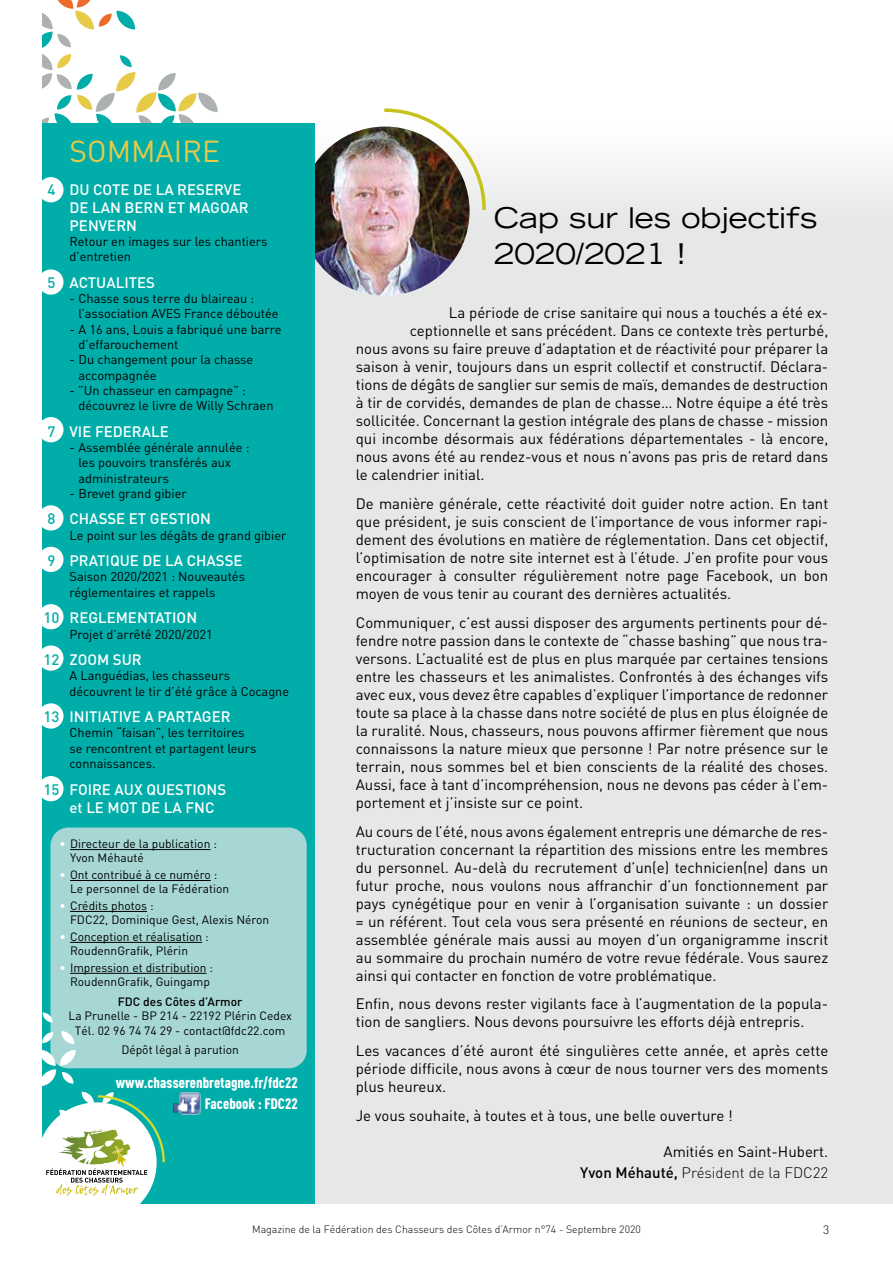
<style>
.page{position:relative;width:893px;height:1263px;background:#fff}
.page>*{position:absolute;margin:0;border:0;box-sizing:border-box;transform-origin:0 0}
.t1{font:30px "DIN";color:#e6ca48}
.t2{font:expanded 28.5px/36px "Trade Gothic LH";color:#000}
.t3{font:15px/18px "DIN";color:#000;text-align:justify}
.t4{font:500 15px/18px "DIN";color:#fff}
.t5{font:900 condensed 15px/21px "DIN Pro";color:#fff;text-align:right}
.t6{font:12.75px/15.3px "DIN";color:#000}
.t7{font:12px/14.4px "DIN";color:#000}
.t8{font:500 12px "DIN";color:#000}
.t9{font:300 12px "DIN";color:#000}
.t10{font:300 10.5px "DIN";color:#000}
.s1{color:#00ada9}
.s2{color:#fff}
.s3{font-weight:500}
.s4{font-weight:300}
</style>
<div class="page">
<svg style="left:43px;top:0;width:175px;height:123px"></svg>
<div style="left:315px;top:123px;width:578px;height:1080px;background:#e6e7e7"></div>
<img style="left:300px;top:127px;width:170px;height:169px;border-radius:85px">
<img style="left:381px;top:108px;width:107px;height:105px">
<div style="left:43px;top:123px;width:272px;height:1080px;background:#00ada9"></div>
<div style="left:38px;top:177px;width:26px;height:25px;background:#fff;border-radius:50%"></div>
<div style="left:38px;top:269px;width:26px;height:26px;background:#fff;border-radius:50%"></div>
<div style="left:38px;top:417px;width:26px;height:25px;background:#fff;border-radius:50%"></div>
<div style="left:38px;top:547px;width:26px;height:25px;background:#fff;border-radius:50%"></div>
<div style="left:38px;top:505px;width:26px;height:26px;background:#fff;border-radius:50%"></div>
<div style="left:38px;top:604px;width:26px;height:25px;background:#fff;border-radius:50%"></div>
<div style="left:38px;top:703px;width:26px;height:26px;background:#fff;border-radius:50%"></div>
<div style="left:38px;top:645px;width:26px;height:26px;background:#fff;border-radius:50%"></div>
<div style="left:38px;top:776px;width:26px;height:25px;background:#fff;border-radius:50%"></div>
<div style="left:50px;top:827px;width:257px;height:241px;background:#a6d7d5;border-radius:18px"></div>
<svg style="left:43px;top:1012px;width:10px;height:10px"></svg>
<svg style="left:61px;top:1031px;width:13px;height:13px"></svg>
<svg style="left:42px;top:1032px;width:11px;height:11px"></svg>
<svg style="left:42px;top:1050px;width:34px;height:36px"></svg>
<div style="left:37px;top:1102px;width:120px;height:120px;background:#fff;border-radius:50%"></div>
<div style="left:38px;top:1166px;width:53px;height:42px;background:#fff"></div>
<svg style="left:42px;top:1092px;width:123px;height:104px"></svg>
<hr style="left:70px;top:849px;width:140px;height:1px;background:#000">
<hr style="left:70px;top:880px;width:141px;height:1px;background:#000">
<hr style="left:70px;top:911px;width:77px;height:1px;background:#000">
<hr style="left:70px;top:942px;width:132px;height:1px;background:#000">
<hr style="left:70px;top:973px;width:137px;height:1px;background:#000">
<img style="left:173px;top:1093px;width:27px;height:21px">
<h1 class="t1" style="left:70px;top:133px;width:152px">SOMMAIRE</h1>
<p class="t4" style="left:70px;top:180px;width:181px;text-indent:-22px"><span class="s1">4</span> DU COTE DE LA RESERVE<br>DE LAN BERN ET MAGOAR<br>PENVERN</p>
<p class="t6" style="left:70px;top:233px;width:199px">Retour en images sur les chantiers d’entretien</p>
<p class="t4" style="left:48px;top:273px;width:109px"><span class="s1">5</span> ACTUALITES</p>
<p class="t6" style="left:79px;top:290px;width:202px;text-indent:-9px">- Chasse sous terre du blaireau : l’association AVES France déboutée</p>
<p class="t6" style="left:79px;top:321px;width:205px;text-indent:-9px">- A 16 ans, Louis a fabriqué une barre d’effarouchement</p>
<p class="t6" style="left:79px;top:352px;width:176px;text-indent:-9px">- Du changement pour la chasse accompagnée</p>
<p class="t6" style="left:79px;top:382px;width:197px;text-indent:-9px">- ”Un chasseur en campagne” : découvrez le livre de Willy Schraen</p>
<p class="t4" style="left:48px;top:422px;width:123px"><span class="s1">7</span> VIE FEDERALE</p>
<p class="t6" style="left:79px;top:439px;width:173px;text-indent:-9px">- Assemblée générale annulée : les pouvoirs transférés aux administrateurs</p>
<p class="t6" style="left:70px;top:485px;width:119px">- Brevet grand gibier</p>
<p class="t4" style="left:48px;top:509px;width:165px"><span class="s1">8</span> CHASSE ET GESTION</p>
<p class="t6" style="left:70px;top:527px;width:219px">Le point sur les dégâts de grand gibier</p>
<p class="t4" style="left:48px;top:551px;width:197px"><span class="s1">9</span> PRATIQUE DE LA CHASSE</p>
<p class="t6" style="left:70px;top:569px;width:177px">Saison 2020/2021 : Nouveautés réglementaires et rappels</p>
<p class="t4" style="left:44px;top:608px;width:155px"><span class="s1">10</span> REGLEMENTATION</p>
<p class="t6" style="left:70px;top:626px;width:145px">Projet d’arrêté 2020/2021</p>
<p class="t4" style="left:44px;top:650px;width:100px"><span class="s1">12</span> ZOOM SUR</p>
<p class="t6" style="left:70px;top:668px;width:221px">A Languédias, les chasseurs découvrent le tir d’été grâce à Cocagne</p>
<p class="t4" style="left:44px;top:707px;width:189px"><span class="s1">13</span> INITIATIVE A PARTAGER</p>
<p class="t6" style="left:70px;top:725px;width:188px">Chemin “faisan”, les territoires se rencontrent et partagent leurs connaissances.</p>
<p class="t4" style="left:70px;top:780px;width:158px;text-indent:-26px"><span class="s1">15</span> FOIRE AUX QUESTIONS et LE MOT DE LA FNC</p>
<p class="t7" style="left:70px;top:836px;width:148px;text-indent:-10px"><span class="s2">•</span> Directeur de la publication :<br>Yvon Méhauté</p>
<p class="t7" style="left:70px;top:867px;width:161px;text-indent:-10px"><span class="s2">•</span> Ont contribué à ce numéro :<br>Le personnel de la Fédération</p>
<p class="t7" style="left:70px;top:898px;width:201px;text-indent:-10px"><span class="s2">•</span> Crédits photos :<br>FDC22, Dominique Gest, Alexis Néron</p>
<p class="t7" style="left:70px;top:929px;width:140px;text-indent:-10px"><span class="s2">•</span> Conception et réalisation :<br>RoudennGrafik, Plérin</p>
<p class="t7" style="left:60px;top:960px;width:155px;text-align:right"><span class="s2">•</span> Impression et distribution :<br>RoudennGrafik, Guingamp</p>
<p class="t8" style="left:118px;top:994px;width:126px">FDC des Côtes d’Armor</p>
<p class="t7" style="left:68px;top:1008px;width:225px;text-align:center">La Prunelle - BP 214 - 22192 Plérin Cedex<br>Tél. 02 96 74 74 29 - contact@fdc22.com</p>
<p class="t7" style="left:121px;top:1043px;width:119px">Dépôt légal à parution</p>
<p class="t5" style="left:116px;top:1071px;width:184px">www.chasserenbretagne.fr/fdc22<br>Facebook : FDC22</p>
<h2 class="t2" style="left:494px;top:199px;width:325px">Cap sur les objectifs<br>2020/2021 !</h2>
<p class="t3" style="left:449px;top:303px;width:381px">La période de crise sanitaire qui nous a touchés a été ex-</p>
<p class="t3" style="left:410px;top:321px;width:420px">ceptionnelle et sans précédent. Dans ce contexte très perturbé,</p>
<p class="t3" style="left:356px;top:339px;width:474px">nous avons su faire preuve d’adaptation et de réactivité pour préparer la</p>
<p class="t3" style="left:356px;top:357px;width:474px">saison à venir, toujours dans un esprit collectif et constructif. Déclara-</p>
<p class="t3" style="left:356px;top:375px;width:474px">tions de dégâts de sanglier sur semis de maïs, demandes de destruction</p>
<p class="t3" style="left:356px;top:393px;width:474px">à tir de corvidés, demandes de plan de chasse… Notre équipe a été très</p>
<p class="t3" style="left:356px;top:411px;width:474px">sollicitée. Concernant la gestion intégrale des plans de chasse - mission</p>
<p class="t3" style="left:356px;top:429px;width:474px">qui incombe désormais aux fédérations départementales - là encore,</p>
<p class="t3" style="left:356px;top:447px;width:474px">nous avons été au rendez-vous et nous n’avons pas pris de retard dans</p>
<p class="t3" style="left:356px;top:465px;width:130px">le calendrier initial.</p>
<p class="t3" style="left:356px;top:494px;width:474px">De manière générale, cette réactivité doit guider notre action. En tant que président, je suis conscient de l’importance de vous informer rapi&shy;dement des évolutions en matière de réglementation. Dans cet objectif, l’optimisation de notre site internet est à l’étude. J’en profite pour vous encourager à consulter régulièrement notre page Facebook, un bon moyen de vous tenir au courant des dernières actualités.</p>
<p class="t3" style="left:356px;top:613px;width:474px">Communiquer, c’est aussi disposer des arguments pertinents pour dé&shy;fendre notre passion dans le contexte de “chasse bashing” que nous tra&shy;versons. L’actualité est de plus en plus marquée par certaines tensions entre les chasseurs et les animalistes. Confrontés à des échanges vifs avec eux, vous devez être capables d’expliquer l’importance de redonner toute sa place à la chasse dans notre société de plus en plus éloignée de la ruralité. Nous, chasseurs, nous pouvons affirmer fièrement que nous connaissons la nature mieux que personne ! Par notre présence sur le terrain, nous sommes bel et bien conscients de la réalité des choses.<br>Aussi, face à tant d’incompréhension, nous ne devons pas céder à l’em&shy;portement et j’insiste sur ce point.</p>
<p class="t3" style="left:356px;top:822px;width:474px">Au cours de l’été, nous avons également entrepris une démarche de res&shy;tructuration concernant la répartition des missions entre les membres du personnel. Au-delà du recrutement d’un(e) technicien(ne) dans un futur proche, nous voulons nous affranchir d’un fonctionnement par pays cynégétique pour en venir à l’organisation suivante : un dossier = un référent. Tout cela vous sera présenté en réunions de secteur, en assemblée générale mais aussi au moyen d’un organigramme inscrit au sommaire du prochain numéro de votre revue fédérale. Vous saurez ainsi qui contacter en fonction de votre problématique.</p>
<p class="t3" style="left:356px;top:995px;width:474px">Enfin, nous devons rester vigilants face à l’augmentation de la popula&shy;tion de sangliers. Nous devons poursuivre les efforts déjà entrepris.</p>
<p class="t3" style="left:356px;top:1041px;width:474px">Les vacances d’été auront été singulières cette année, et après cette période difficile, nous avons à cœur de nous tourner vers des moments plus heureux.</p>
<p class="t3" style="left:356px;top:1106px;width:378px">Je vous souhaite, à toutes et à tous, une belle ouverture !</p>
<p class="t3" style="left:580px;top:1141px;width:250px;line-height:21px;text-align:right">Amitiés en Saint-Hubert.<br><span class="s3">Yvon Méhauté,</span> <span class="s4">Président de la FDC22</span></p>
<p class="t10" style="left:252px;top:1223px;width:390px">Magazine de la Fédération des Chasseurs des Côtes d’Armor n°74 - Septembre 2020</p>
<p class="t9" style="left:823px;top:1223px;width:8px">3</p>
</div>
